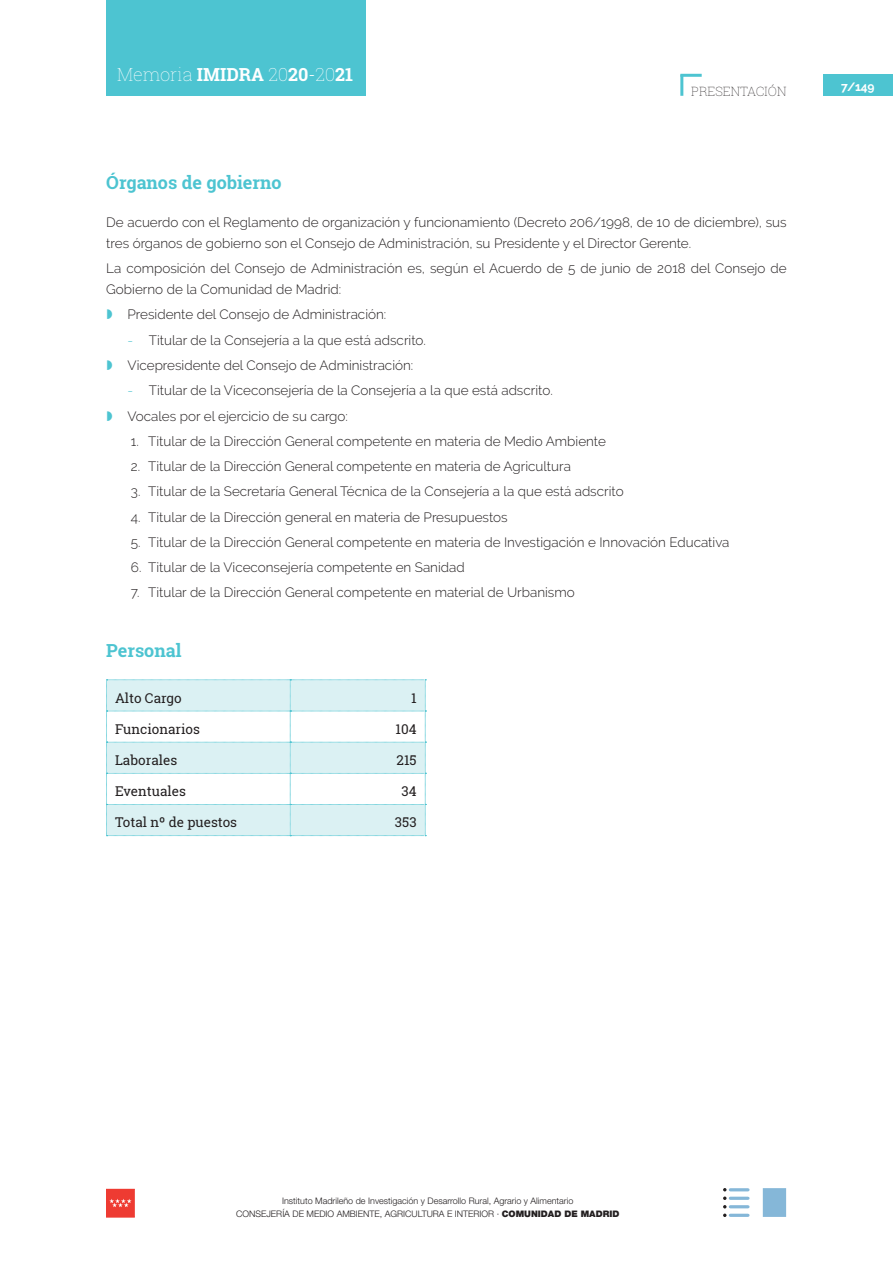
<style>
.page{position:relative;width:893px;height:1263px;background:#fff}
.page>*{position:absolute;margin:0;border:0;box-sizing:border-box;transform-origin:0 0}
.t1{font:700 18px "Roboto Slab";color:#4dc4d1}
.t2{font:100 18px "Roboto Slab";color:#fff}
.t3{font:300 13.5px/21px "Raleway";color:#231f20}
.t4{font:13.5px "Roboto Slab";color:#231f20}
.t5{font:100 12.75px "Roboto Slab";color:#231f20}
.t6{font:700 12px "Raleway";color:#fff}
.t7{font:300 9px/13.5px "Helvetica Neue LT Std";color:#231f20;text-align:center}
.s1{font-weight:700}
.s2{font-weight:300}
.s3{color:#4dc4d1}
.s4{font-weight:900}
</style>
<div class="page">
<hr style="left:680px;top:75px;width:3px;height:21px;background:#4dc4d1">
<hr style="left:680px;top:74px;width:22px;height:3px;background:#4dc4d1">
<div style="left:823px;top:75px;width:70px;height:21px;background:#4dc4d1"></div>
<div style="left:106px;top:1189px;width:29px;height:28px;background:#f05850"></div>
<div style="left:107px;top:1189px;width:27px;height:28px;background:#ee3b32"></div>
<div style="left:106px;top:1189px;width:28px;height:28px;border:1px solid #ee3b32"></div>
<svg style="left:109px;top:1199px;width:23px;height:8px"></svg>
<div style="left:764px;top:1190px;width:20px;height:25px;background:#85b7d8"></div>
<div style="left:763px;top:1188px;width:23px;height:29px;border:3px solid #85b7d8"></div>
<hr style="left:730px;top:1188px;width:18px;height:3px;background:#85b7d8">
<hr style="left:730px;top:1197px;width:18px;height:3px;background:#85b7d8">
<hr style="left:730px;top:1205px;width:18px;height:3px;background:#85b7d8">
<hr style="left:730px;top:1214px;width:18px;height:3px;background:#85b7d8">
<svg style="left:723px;top:1188px;width:3px;height:29px"></svg>
<div style="left:106px;top:0;width:260px;height:96px;background:#4dc4d1"></div>
<svg style="left:106px;top:680px;width:320px;height:156px"></svg>
<h1 class="t2" style="left:117px;top:64px;width:238px">Memoria <span class="s1">IMIDRA</span> 20<span class="s1">20</span><span class="s2">-</span>20<span class="s1">21</span></h1>
<p class="t5" style="left:691px;top:84px;width:97px">PRESENTACIÓN</p>
<p class="t6" style="left:841px;top:82px;width:35px">7/149</p>
<h1 class="t1" style="left:106px;top:175px;width:177px">Órganos de gobierno</h1>
<p class="t3" style="left:106px;top:212px;width:682px">De acuerdo con el Reglamento de organización y funcionamiento (Decreto 206/1998, de 10 de diciembre), sus tres órganos de gobierno son el Consejo de Administración, su Presidente y el Director Gerente.</p>
<p class="t3" style="left:106px;top:258px;width:682px">La composición del Consejo de Administración es, según el Acuerdo de 5 de junio de 2018 del Consejo de<br>Gobierno de la Comunidad de Madrid:</p>
<p class="t3" style="left:128px;top:305px;width:260px">Presidente del Consejo de Administración:</p>
<p class="t3" style="left:128px;top:329px;width:300px;line-height:25.2px"><span class="s3">-</span> Titular de la Consejería a la que está adscrito.<br>Vicepresidente del Consejo de Administración:</p>
<p class="t3" style="left:128px;top:379px;width:427px;line-height:25.2px"><span class="s3">-</span> Titular de la Viceconsejería de la Consejería a la que está adscrito.<br>Vocales por el ejercicio de su cargo:</p>
<p class="t3" style="left:131px;top:430px;width:476px">1. Titular de la Dirección General competente en materia de Medio Ambiente</p>
<p class="t3" style="left:131px;top:456px;width:441px">2. Titular de la Dirección General competente en materia de Agricultura</p>
<p class="t3" style="left:131px;top:481px;width:494px">3. Titular de la Secretaría General Técnica de la Consejería a la que está adscrito</p>
<p class="t3" style="left:131px;top:506px;width:378px">4. Titular de la Dirección general en materia de Presupuestos</p>
<p class="t3" style="left:131px;top:531px;width:600px">5. Titular de la Dirección General competente en materia de Investigación e Innovación Educativa</p>
<p class="t3" style="left:131px;top:557px;width:335px">6. Titular de la Viceconsejería competente en Sanidad</p>
<p class="t3" style="left:131px;top:582px;width:445px">7. Titular de la Dirección General competente en material de Urbanismo</p>
<h1 class="t1" style="left:106px;top:642px;width:77px">Personal</h1>
<p class="t4" style="left:115px;top:692px;width:68px">Alto Cargo</p>
<p class="t4" style="left:411px;top:692px;width:7px">1</p>
<p class="t4" style="left:115px;top:723px;width:86px">Funcionarios</p>
<p class="t4" style="left:396px;top:723px;width:23px">104</p>
<p class="t4" style="left:115px;top:754px;width:64px">Laborales</p>
<p class="t4" style="left:397px;top:754px;width:22px">215</p>
<p class="t4" style="left:115px;top:785px;width:72px">Eventuales</p>
<p class="t4" style="left:402px;top:785px;width:17px">34</p>
<p class="t4" style="left:115px;top:816px;width:124px">Total nº de puestos</p>
<p class="t4" style="left:395px;top:816px;width:23px">353</p>
<p class="t7" style="left:236px;top:1193px;width:385px">Instituto Madrileño de Investigación y Desarrollo Rural, Agrario y Alimentario<br>CONSEJERÍA DE MEDIO AMBIENTE, AGRICULTURA E INTERIOR · <span class="s4">COMUNIDAD DE MADRID</span></p>
</div>
